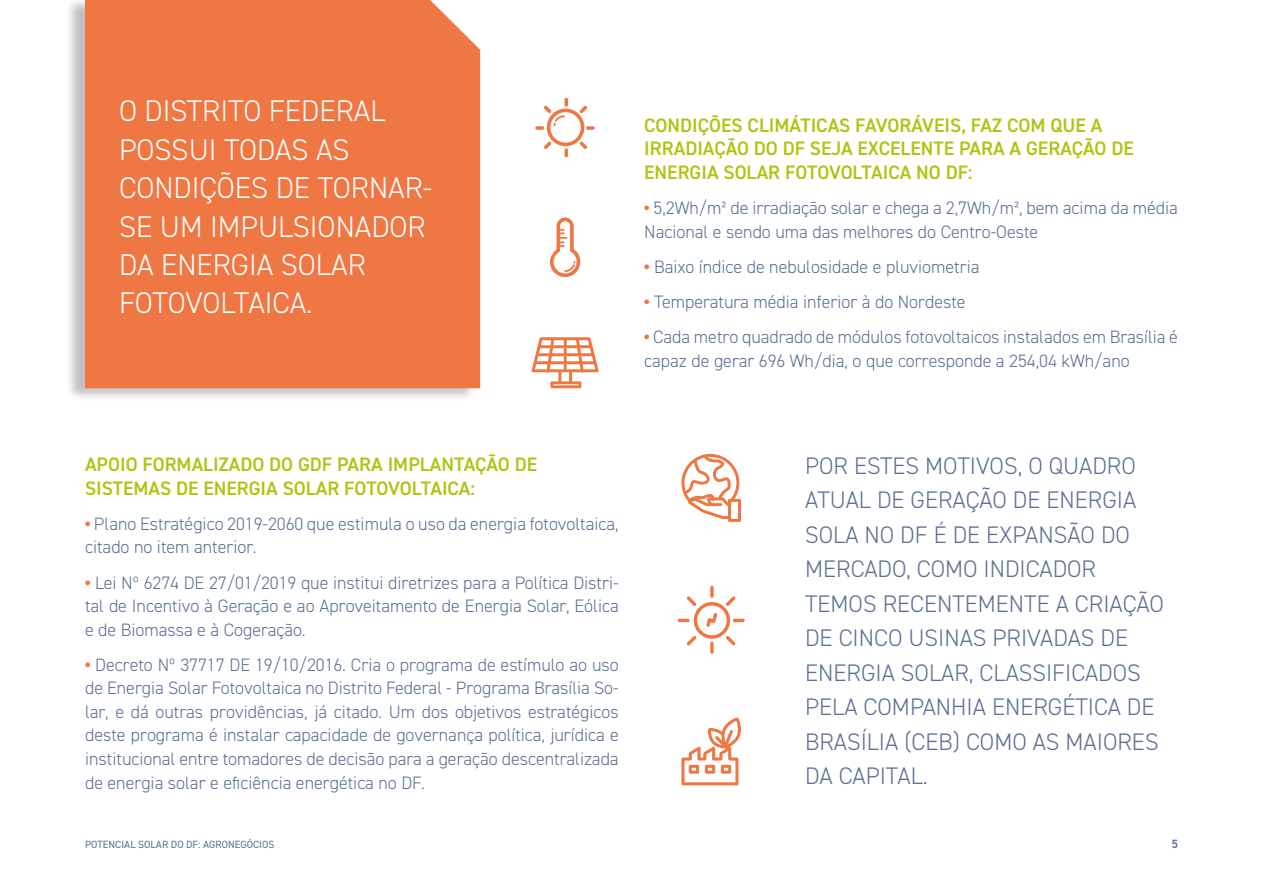
<style>
.page{position:relative;width:1263px;height:893px;background:#fff}
.page>*{position:absolute;margin:0;border:0;box-sizing:border-box;transform-origin:0 0}
.t1{font:300 30px/38.4px "DIN2014";color:#fff}
.t2{font:300 24px/34.5px "DIN2014";color:#597092}
.t3{font:600 19.5px/23.5px "DIN2014";color:#afc410}
.t4{font:300 18px/23.5px "DIN2014";color:#597092}
.t5{font:600 12px "DIN2014";color:#597092}
.t6{font:10.5px "DIN2014";color:#597092}
.s1{font-weight:800;color:#ef7743}
</style>
<div class="page">
<div style="left:66px;top:0;width:411px;height:402px;background:#000;opacity:.25"></div>
<div style="left:85px;top:0;width:395px;height:388px;background:#ef7743"></div>
<svg style="left:535px;top:98px;width:60px;height:59px"></svg>
<svg style="left:550px;top:218px;width:30px;height:59px"></svg>
<svg style="left:531px;top:337px;width:68px;height:51px"></svg>
<svg style="left:710px;top:586px;width:4px;height:12px"></svg>
<svg style="left:710px;top:642px;width:4px;height:12px"></svg>
<svg style="left:678px;top:596px;width:67px;height:49px"></svg>
<svg style="left:681px;top:454px;width:60px;height:68px"></svg>
<svg style="left:681px;top:717px;width:60px;height:68px"></svg>
<h1 class="t1" style="left:119px;top:92px;width:314px">O DISTRITO FEDERAL<br>POSSUI TODAS AS<br>CONDIÇÕES DE TORNAR-<br>SE UM IMPULSIONADOR<br>DA ENERGIA SOLAR<br>FOTOVOLTAICA.</h1>
<p class="t3" style="left:644px;top:113px;width:491px">CONDIÇÕES CLIMÁTICAS FAVORÁVEIS, FAZ COM QUE A<br>IRRADIAÇÃO DO DF SEJA EXCELENTE PARA A GERAÇÃO DE<br>ENERGIA SOLAR FOTOVOLTAICA NO DF:</p>
<p class="t4" style="left:644px;top:196px;width:535px"><span class="s1">•</span> 5,2Wh/m² de irradiação solar e chega a 2,7Wh/m², bem acima da média<br>Nacional e sendo uma das melhores do Centro-Oeste</p>
<p class="t4" style="left:644px;top:255px;width:337px"><span class="s1">•</span> Baixo índice de nebulosidade e pluviometria</p>
<p class="t4" style="left:644px;top:290px;width:323px"><span class="s1">•</span> Temperatura média inferior à do Nordeste</p>
<p class="t4" style="left:644px;top:325px;width:535px"><span class="s1">•</span> Cada metro quadrado de módulos fotovoltaicos instalados em Brasília é capaz de gerar 696 Wh/dia, o que corresponde a 254,04 kWh/ano</p>
<p class="t3" style="left:85px;top:452px;width:454px">APOIO FORMALIZADO DO GDF PARA IMPLANTAÇÃO DE<br>SISTEMAS DE ENERGIA SOLAR FOTOVOLTAICA:</p>
<p class="t4" style="left:85px;top:512px;width:535px"><span class="s1">•</span> Plano Estratégico 2019-2060 que estimula o uso da energia fotovoltaica, citado no item anterior.</p>
<p class="t4" style="left:85px;top:571px;width:535px;text-align:justify"><span class="s1">•</span> Lei Nº 6274 DE 27/01/2019 que institui diretrizes para a Política Distri&shy;tal de Incentivo à Geração e ao Aproveitamento de Energia Solar, Eólica e de Biomassa e à Cogeração.</p>
<p class="t4" style="left:85px;top:653px;width:535px;text-align:justify"><span class="s1">•</span> Decreto Nº 37717 DE 19/10/2016. Cria o programa de estímulo ao uso de Energia Solar Fotovoltaica no Distrito Federal - Programa Brasília So&shy;lar, e dá outras providências, já citado. Um dos objetivos estratégicos deste programa é instalar capacidade de governança política, jurídica e institucional entre tomadores de decisão para a geração descentralizada de energia solar e eficiência energética no DF.</p>
<p class="t2" style="left:805px;top:448px;width:360px">POR ESTES MOTIVOS, O QUADRO<br>ATUAL DE GERAÇÃO DE ENERGIA<br>SOLA NO DF É DE EXPANSÃO DO<br>MERCADO, COMO INDICADOR<br>TEMOS RECENTEMENTE A CRIAÇÃO<br>DE CINCO USINAS PRIVADAS DE<br>ENERGIA SOLAR, CLASSIFICADOS<br>PELA COMPANHIA ENERGÉTICA DE<br>BRASÍLIA (CEB) COMO AS MAIORES<br>DA CAPITAL.</p>
<p class="t6" style="left:85px;top:838px;width:191px">POTENCIAL SOLAR DO DF: AGRONEGÓCIOS</p>
<p class="t5" style="left:1172px;top:836px;width:8px">5</p>
</div>
